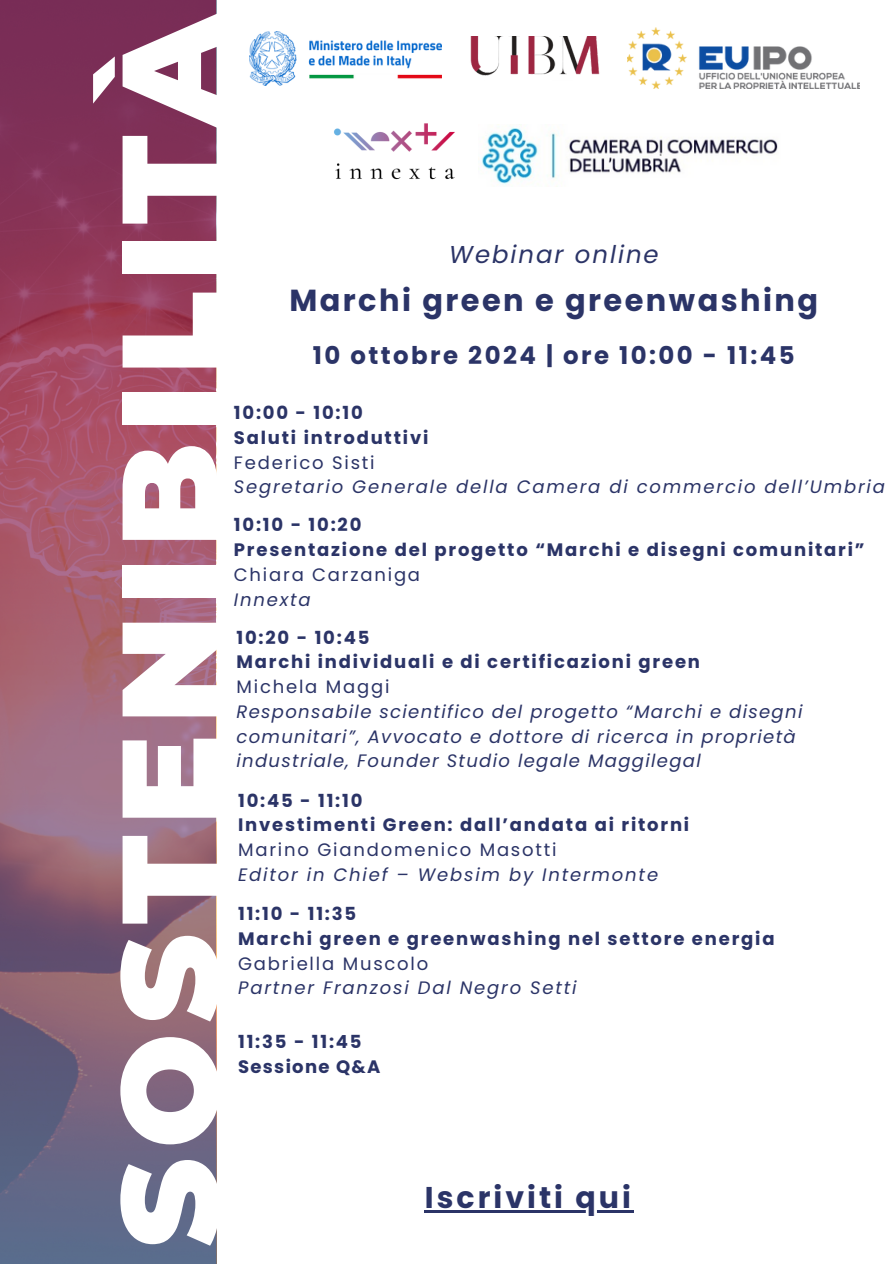
<style>
.page{position:relative;width:894px;height:1264px;background:#fff}
.page>*{position:absolute;margin:0;border:0;box-sizing:border-box;transform-origin:0 0}
.t1{font:900 135.75px "Montserrat";letter-spacing:.075em;color:#fff}
.t2{font:700 30.45px "Poppins";letter-spacing:.08em;color:#2b3467}
.t3{font:700 30px "Poppins";letter-spacing:.1em;color:#2b3467}
.t4{font:700 24.45px "Poppins";letter-spacing:.1em;color:#2b3467}
.t5{font:italic 24.45px "Poppins";letter-spacing:.08em;color:#2b3467}
.t6{font:700 18px "Poppins";letter-spacing:.1em;color:#2b3467}
.t7{font:italic 18px/24.8px "Poppins";letter-spacing:.075em;color:#2b3467}
.t8{font:italic 18px "Poppins";letter-spacing:.1em;color:#2b3467}
.t9{font:18px "Poppins";letter-spacing:.1em;color:#2b3467}
.t10{font:700 18px "Poppins";letter-spacing:.075em;color:#2b3467}
</style>
<div class="page">
<svg style="left:0;top:0;width:216px;height:1263px;background:#8e556f"></svg>
<img style="left:470px;top:36px;width:130px;height:40px">
<img style="left:627px;top:27px;width:231px;height:62px">
<img style="left:249px;top:32px;width:192px;height:53px">
<img style="left:334px;top:123px;width:121px;height:57px">
<img style="left:481px;top:127px;width:297px;height:60px">
<hr style="left:425px;top:1209px;width:208px;height:3px;background:#2b3467">
<h5 class="t1" style="left:86px;top:1247px;width:1237px;rotate:-90deg">SOSTENIBILITÀ</h5>
<h2 class="t5" style="left:449px;top:238px;width:211px">Webinar online</h2>
<p class="t2" style="left:289px;top:279px;width:530px">Marchi green e greenwashing</p>
<p class="t4" style="left:313px;top:338px;width:483px">10 ottobre 2024 | ore 10:00 - 11:45</p>
<p class="t6" style="left:234px;top:400px;width:130px">10:00 - 10:10</p>
<p class="t6" style="left:234px;top:425px;width:196px">Saluti introduttivi</p>
<p class="t9" style="left:234px;top:449px;width:142px">Federico Sisti</p>
<p class="t8" style="left:234px;top:474px;width:652px">Segretario Generale della Camera di commercio dell’Umbria</p>
<p class="t6" style="left:234px;top:512px;width:129px">10:10 - 10:20</p>
<p class="t6" style="left:234px;top:537px;width:632px">Presentazione del progetto “Marchi e disegni comunitari”</p>
<p class="t9" style="left:234px;top:562px;width:188px">Chiara Carzaniga</p>
<p class="t8" style="left:234px;top:586px;width:78px">Innexta</p>
<p class="t6" style="left:236px;top:624px;width:134px">10:20 - 10:45</p>
<p class="t6" style="left:236px;top:649px;width:465px">Marchi individuali e di certificazioni green</p>
<p class="t9" style="left:236px;top:674px;width:154px">Michela Maggi</p>
<p class="t7" style="left:236px;top:699px;width:567px">Responsabile scientifico del progetto “Marchi e disegni comunitari”, Avvocato e dottore di ricerca in proprietà industriale, Founder Studio legale Maggilegal</p>
<p class="t6" style="left:238px;top:787px;width:126px">10:45 - 11:10</p>
<p class="t6" style="left:238px;top:812px;width:452px">Investimenti Green: dall’andata ai ritorni</p>
<p class="t9" style="left:238px;top:837px;width:320px">Marino Giandomenico Masotti</p>
<p class="t8" style="left:238px;top:862px;width:421px">Editor in Chief – Websim by Intermonte</p>
<p class="t6" style="left:238px;top:901px;width:120px">11:10 - 11:35</p>
<p class="t6" style="left:238px;top:926px;width:537px">Marchi green e greenwashing nel settore energia</p>
<p class="t9" style="left:238px;top:950px;width:192px">Gabriella Muscolo</p>
<p class="t8" style="left:238px;top:975px;width:340px">Partner Franzosi Dal Negro Setti</p>
<p class="t6" style="left:238px;top:1029px;width:125px">11:35 - 11:45</p>
<p class="t10" style="left:238px;top:1054px;width:144px">Sessione Q&amp;A</p>
<p class="t3" style="left:425px;top:1176px;width:207px">Iscriviti qui</p>
</div>
